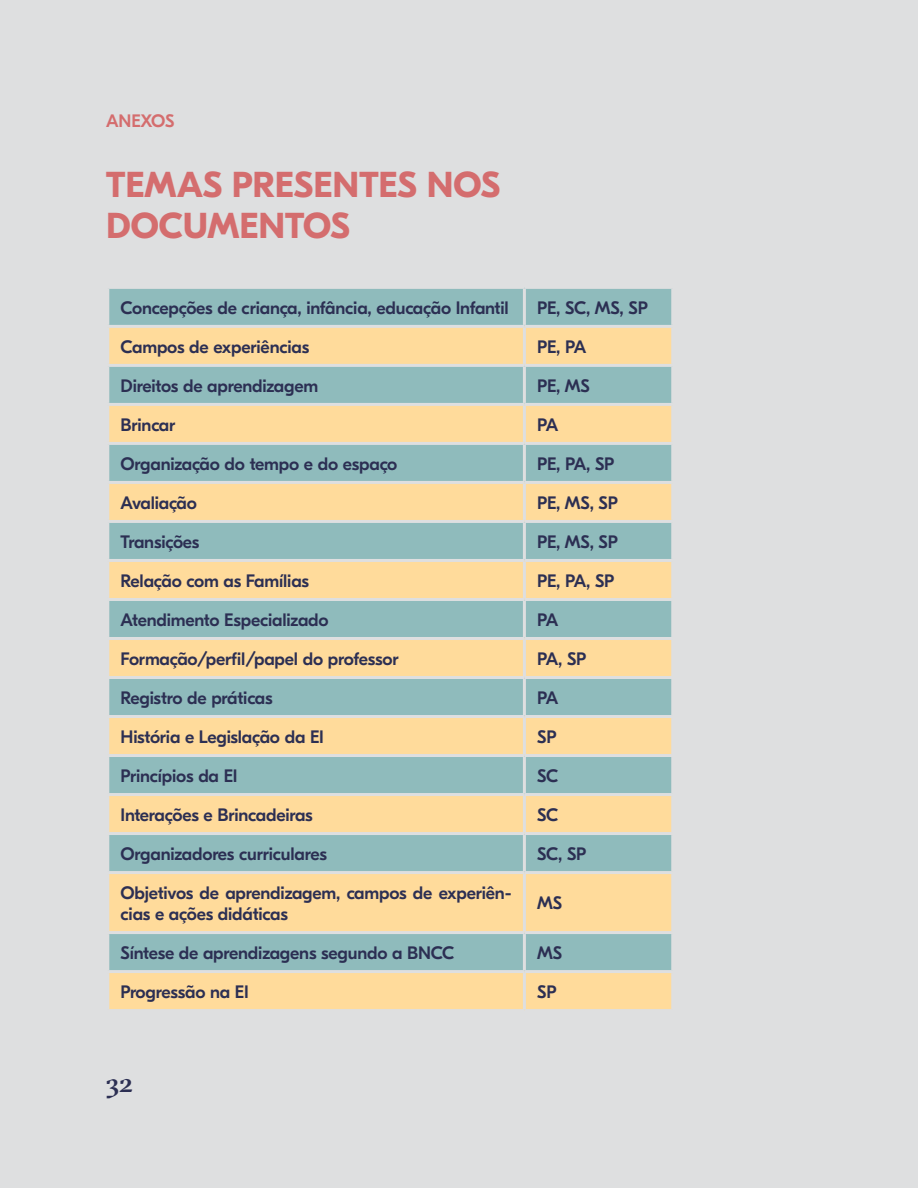
<style>
.page{position:relative;width:918px;height:1188px;background:#dedfe0}
.page>*{position:absolute;margin:0;border:0;box-sizing:border-box;transform-origin:0 0}
.t1{font:700 36px/41.4px "GT Eesti Pro Display";color:#d46d6e}
.t2{font:500 27px "GT Sectra Fine";color:#2c2f53}
.t3{font:500 18px/21px "GT Eesti Pro Display";letter-spacing:-.01em;color:#2c2f53}
.t4{font:500 18px "GT Eesti Pro Display";letter-spacing:-.015em;color:#d46d6e}
</style>
<div class="page">
<div style="left:109px;top:289px;width:562px;height:114px;background:#8fbbbc"></div>
<div style="left:109px;top:328px;width:562px;height:36px;background:#ffdb9b"></div>
<svg style="left:109px;top:406px;width:562px;height:603px;background:#cca"></svg>
<hr style="left:523px;top:289px;width:3px;height:36px;background:#dedfe0">
<hr style="left:106px;top:325px;width:418px;height:3px;background:#dedfe0">
<hr style="left:524px;top:325px;width:150px;height:3px;background:#dedfe0">
<hr style="left:523px;top:328px;width:3px;height:36px;background:#dedfe0">
<hr style="left:106px;top:364px;width:418px;height:3px;background:#dedfe0">
<hr style="left:524px;top:364px;width:150px;height:3px;background:#dedfe0">
<hr style="left:523px;top:367px;width:3px;height:36px;background:#dedfe0">
<hr style="left:523px;top:406px;width:3px;height:36px;background:#dedfe0">
<hr style="left:106px;top:442px;width:418px;height:3px;background:#dedfe0">
<hr style="left:524px;top:442px;width:150px;height:3px;background:#dedfe0">
<hr style="left:523px;top:445px;width:3px;height:36px;background:#dedfe0">
<hr style="left:106px;top:481px;width:418px;height:3px;background:#dedfe0">
<hr style="left:524px;top:481px;width:150px;height:3px;background:#dedfe0">
<hr style="left:523px;top:484px;width:3px;height:36px;background:#dedfe0">
<hr style="left:106px;top:520px;width:418px;height:3px;background:#dedfe0">
<hr style="left:524px;top:520px;width:150px;height:3px;background:#dedfe0">
<hr style="left:523px;top:523px;width:3px;height:36px;background:#dedfe0">
<hr style="left:106px;top:559px;width:418px;height:3px;background:#dedfe0">
<hr style="left:524px;top:559px;width:150px;height:3px;background:#dedfe0">
<hr style="left:523px;top:562px;width:3px;height:36px;background:#dedfe0">
<hr style="left:106px;top:598px;width:418px;height:3px;background:#dedfe0">
<hr style="left:524px;top:598px;width:150px;height:3px;background:#dedfe0">
<hr style="left:523px;top:601px;width:3px;height:36px;background:#dedfe0">
<hr style="left:106px;top:637px;width:418px;height:3px;background:#dedfe0">
<hr style="left:524px;top:637px;width:150px;height:3px;background:#dedfe0">
<hr style="left:523px;top:640px;width:3px;height:36px;background:#dedfe0">
<hr style="left:106px;top:676px;width:418px;height:3px;background:#dedfe0">
<hr style="left:524px;top:676px;width:150px;height:3px;background:#dedfe0">
<hr style="left:523px;top:679px;width:3px;height:36px;background:#dedfe0">
<hr style="left:106px;top:715px;width:418px;height:3px;background:#dedfe0">
<hr style="left:524px;top:715px;width:150px;height:3px;background:#dedfe0">
<hr style="left:523px;top:718px;width:3px;height:36px;background:#dedfe0">
<hr style="left:106px;top:754px;width:418px;height:3px;background:#dedfe0">
<hr style="left:524px;top:754px;width:150px;height:3px;background:#dedfe0">
<hr style="left:523px;top:757px;width:3px;height:36px;background:#dedfe0">
<hr style="left:106px;top:793px;width:418px;height:3px;background:#dedfe0">
<hr style="left:524px;top:793px;width:150px;height:3px;background:#dedfe0">
<hr style="left:523px;top:796px;width:3px;height:36px;background:#dedfe0">
<hr style="left:106px;top:832px;width:418px;height:3px;background:#dedfe0">
<hr style="left:524px;top:832px;width:150px;height:3px;background:#dedfe0">
<hr style="left:523px;top:835px;width:3px;height:36px;background:#dedfe0">
<hr style="left:106px;top:871px;width:418px;height:3px;background:#dedfe0">
<hr style="left:524px;top:871px;width:150px;height:3px;background:#dedfe0">
<hr style="left:523px;top:874px;width:3px;height:57px;background:#dedfe0">
<hr style="left:106px;top:931px;width:418px;height:3px;background:#dedfe0">
<hr style="left:524px;top:931px;width:150px;height:3px;background:#dedfe0">
<hr style="left:523px;top:934px;width:3px;height:36px;background:#dedfe0">
<hr style="left:106px;top:970px;width:418px;height:3px;background:#dedfe0">
<hr style="left:524px;top:970px;width:150px;height:3px;background:#dedfe0">
<hr style="left:523px;top:973px;width:3px;height:36px;background:#dedfe0">
<p class="t4" style="left:106px;top:111px;width:70px">ANEXOS</p>
<h1 class="t1" style="left:106px;top:165px;width:396px">TEMAS PRESENTES NOS<br>DOCUMENTOS</h1>
<p class="t3" style="left:121px;top:297px;width:390px">Concepções de criança, infância, educação Infantil</p>
<p class="t3" style="left:537px;top:297px;width:112px">PE, SC, MS, SP</p>
<p class="t3" style="left:121px;top:336px;width:190px">Campos de experiências</p>
<p class="t3" style="left:537px;top:336px;width:51px">PE, PA</p>
<p class="t3" style="left:121px;top:375px;width:199px">Direitos de aprendizagem</p>
<p class="t3" style="left:537px;top:375px;width:54px">PE, MS</p>
<p class="t3" style="left:121px;top:414px;width:56px">Brincar</p>
<p class="t3" style="left:537px;top:414px;width:23px">PA</p>
<p class="t3" style="left:121px;top:453px;width:278px">Organização do tempo e do espaço</p>
<p class="t3" style="left:537px;top:453px;width:79px">PE, PA, SP</p>
<p class="t3" style="left:121px;top:492px;width:78px">Avaliação</p>
<p class="t3" style="left:537px;top:492px;width:82px">PE, MS, SP</p>
<p class="t3" style="left:121px;top:532px;width:80px">Transições</p>
<p class="t3" style="left:537px;top:532px;width:82px">PE, MS, SP</p>
<p class="t3" style="left:121px;top:571px;width:190px">Relação com as Famílias</p>
<p class="t3" style="left:537px;top:571px;width:79px">PE, PA, SP</p>
<p class="t3" style="left:121px;top:610px;width:210px">Atendimento Especializado</p>
<p class="t3" style="left:537px;top:610px;width:23px">PA</p>
<p class="t3" style="left:121px;top:649px;width:280px">Formação/perfil/papel do professor</p>
<p class="t3" style="left:537px;top:649px;width:51px">PA, SP</p>
<p class="t3" style="left:121px;top:688px;width:154px">Registro de práticas</p>
<p class="t3" style="left:537px;top:688px;width:23px">PA</p>
<p class="t3" style="left:121px;top:727px;width:205px">História e Legislação da EI</p>
<p class="t3" style="left:537px;top:727px;width:21px">SP</p>
<p class="t3" style="left:121px;top:766px;width:119px">Princípios da EI</p>
<p class="t3" style="left:537px;top:766px;width:23px">SC</p>
<p class="t3" style="left:121px;top:805px;width:194px">Interações e Brincadeiras</p>
<p class="t3" style="left:537px;top:805px;width:23px">SC</p>
<p class="t3" style="left:121px;top:844px;width:208px">Organizadores curriculares</p>
<p class="t3" style="left:537px;top:844px;width:51px">SC, SP</p>
<p class="t3" style="left:121px;top:883px;width:393px">Objetivos de aprendizagem, campos de experiên&shy;cias e ações didáticas</p>
<p class="t3" style="left:537px;top:893px;width:26px">MS</p>
<p class="t3" style="left:121px;top:943px;width:335px">Síntese de aprendizagens segundo a BNCC</p>
<p class="t3" style="left:537px;top:943px;width:26px">MS</p>
<p class="t3" style="left:121px;top:982px;width:130px">Progressão na EI</p>
<p class="t3" style="left:537px;top:982px;width:21px">SP</p>
<h2 class="t2" style="left:106px;top:1065px;width:28px">32</h2>
</div>
